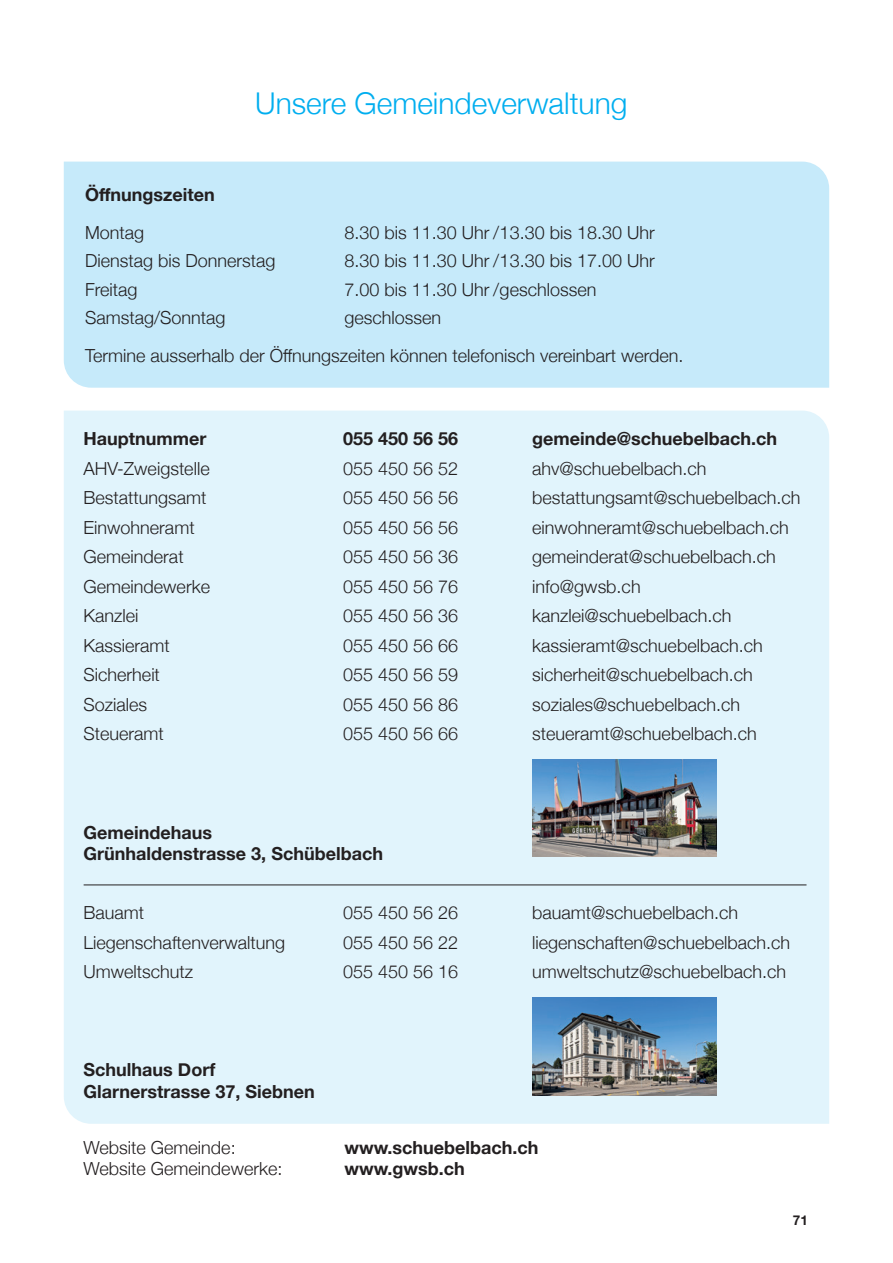
<style>
.page{position:relative;width:893px;height:1263px;background:#fff}
.page>*{position:absolute;margin:0;border:0;box-sizing:border-box;transform-origin:0 0}
.t1{font:300 30px "Helvetica Neue";color:#00aeef}
.t2{font:300 18px/38px "Helvetica Neue";color:#231f20}
.t3{font:700 18px/21.6px "Helvetica Neue";color:#231f20}
.t4{font:700 13.5px "Helvetica Neue";color:#231f20}
</style>
<div class="page">
<div style="left:64px;top:162px;width:765px;height:226px;background:#c6eafa"></div>
<div style="left:64px;top:411px;width:765px;height:713px;background:#e1f4fc"></div>
<hr style="left:84px;top:885px;width:722px;height:1px;background:#231f20">
<img style="left:532px;top:759px;width:185px;height:98px">
<img style="left:532px;top:997px;width:185px;height:98px">
<h1 class="t1" style="left:255px;top:79px;width:374px">Unsere Gemeindeverwaltung</h1>
<p class="t3" style="left:85px;top:184px;width:131px">Öffnungszeiten</p>
<p class="t2" style="left:85px;top:212px;width:61px">Montag</p>
<p class="t2" style="left:344px;top:212px;width:312px">8.30 bis 11.30 Uhr /13.30 bis 18.30 Uhr</p>
<p class="t2" style="left:85px;top:240px;width:192px">Dienstag bis Donnerstag</p>
<p class="t2" style="left:344px;top:240px;width:312px">8.30 bis 11.30 Uhr /13.30 bis 17.00 Uhr</p>
<p class="t2" style="left:85px;top:269px;width:54px">Freitag</p>
<p class="t2" style="left:344px;top:269px;width:253px">7.00 bis 11.30 Uhr /geschlossen</p>
<p class="t2" style="left:85px;top:297px;width:142px">Samstag/Sonntag</p>
<p class="t2" style="left:85px;top:297px;width:600px;text-indent:259px">geschlossen<br>Termine ausserhalb der Öffnungszeiten können telefonisch vereinbart werden.</p>
<p class="t3" style="left:84px;top:429px;width:124px">Hauptnummer</p>
<p class="t3" style="left:343px;top:429px;width:117px">055 450 56 56</p>
<p class="t3" style="left:532px;top:429px;width:247px">gemeinde@schuebelbach.ch</p>
<p class="t2" style="left:84px;top:448px;width:128px">AHV-Zweigstelle</p>
<p class="t2" style="left:343px;top:448px;width:117px">055 450 56 52</p>
<p class="t2" style="left:532px;top:448px;width:176px">ahv@schuebelbach.ch</p>
<p class="t2" style="left:84px;top:478px;width:124px">Bestattungsamt</p>
<p class="t2" style="left:343px;top:478px;width:117px">055 450 56 56</p>
<p class="t2" style="left:532px;top:478px;width:270px">bestattungsamt@schuebelbach.ch</p>
<p class="t2" style="left:84px;top:507px;width:113px">Einwohneramt</p>
<p class="t2" style="left:343px;top:507px;width:117px">055 450 56 56</p>
<p class="t2" style="left:532px;top:507px;width:258px">einwohneramt@schuebelbach.ch</p>
<p class="t2" style="left:84px;top:537px;width:102px">Gemeinderat</p>
<p class="t2" style="left:343px;top:537px;width:117px">055 450 56 36</p>
<p class="t2" style="left:532px;top:537px;width:245px">gemeinderat@schuebelbach.ch</p>
<p class="t2" style="left:84px;top:566px;width:128px">Gemeindewerke</p>
<p class="t2" style="left:343px;top:566px;width:117px">055 450 56 76</p>
<p class="t2" style="left:532px;top:566px;width:110px">info@gwsb.ch</p>
<p class="t2" style="left:84px;top:596px;width:57px">Kanzlei</p>
<p class="t2" style="left:343px;top:596px;width:117px">055 450 56 36</p>
<p class="t2" style="left:532px;top:596px;width:201px">kanzlei@schuebelbach.ch</p>
<p class="t2" style="left:84px;top:625px;width:88px">Kassieramt</p>
<p class="t2" style="left:343px;top:625px;width:117px">055 450 56 66</p>
<p class="t2" style="left:532px;top:625px;width:232px">kassieramt@schuebelbach.ch</p>
<p class="t2" style="left:84px;top:655px;width:78px">Sicherheit</p>
<p class="t2" style="left:343px;top:655px;width:117px">055 450 56 59</p>
<p class="t2" style="left:532px;top:655px;width:222px">sicherheit@schuebelbach.ch</p>
<p class="t2" style="left:84px;top:684px;width:65px">Soziales</p>
<p class="t2" style="left:343px;top:684px;width:117px">055 450 56 86</p>
<p class="t2" style="left:532px;top:684px;width:209px">soziales@schuebelbach.ch</p>
<p class="t2" style="left:84px;top:714px;width:82px">Steueramt</p>
<p class="t2" style="left:343px;top:714px;width:117px">055 450 56 66</p>
<p class="t2" style="left:532px;top:714px;width:226px">steueramt@schuebelbach.ch</p>
<p class="t3" style="left:84px;top:822px;width:301px">Gemeindehaus<br>Grünhaldenstrasse 3, Schübelbach</p>
<p class="t2" style="left:84px;top:892px;width:62px">Bauamt</p>
<p class="t2" style="left:343px;top:892px;width:117px">055 450 56 26</p>
<p class="t2" style="left:532px;top:892px;width:207px">bauamt@schuebelbach.ch</p>
<p class="t2" style="left:84px;top:922px;width:203px">Liegenschaftenverwaltung</p>
<p class="t2" style="left:343px;top:922px;width:117px">055 450 56 22</p>
<p class="t2" style="left:532px;top:922px;width:259px">liegenschaften@schuebelbach.ch</p>
<p class="t2" style="left:84px;top:951px;width:111px">Umweltschutz</p>
<p class="t2" style="left:343px;top:951px;width:117px">055 450 56 16</p>
<p class="t2" style="left:532px;top:951px;width:255px">umweltschutz@schuebelbach.ch</p>
<p class="t3" style="left:84px;top:1060px;width:233px">Schulhaus Dorf<br>Glarnerstrasse 37, Siebnen</p>
<p class="t2" style="left:84px;top:1127px;width:154px">Website Gemeinde:</p>
<p class="t3" style="left:345px;top:1137px;width:195px">www.schuebelbach.ch</p>
<p class="t2" style="left:84px;top:1148px;width:200px">Website Gemeindewerke:</p>
<p class="t3" style="left:345px;top:1158px;width:122px">www.gwsb.ch</p>
<p class="t4" style="left:793px;top:1210px;width:17px">71</p>
</div>
